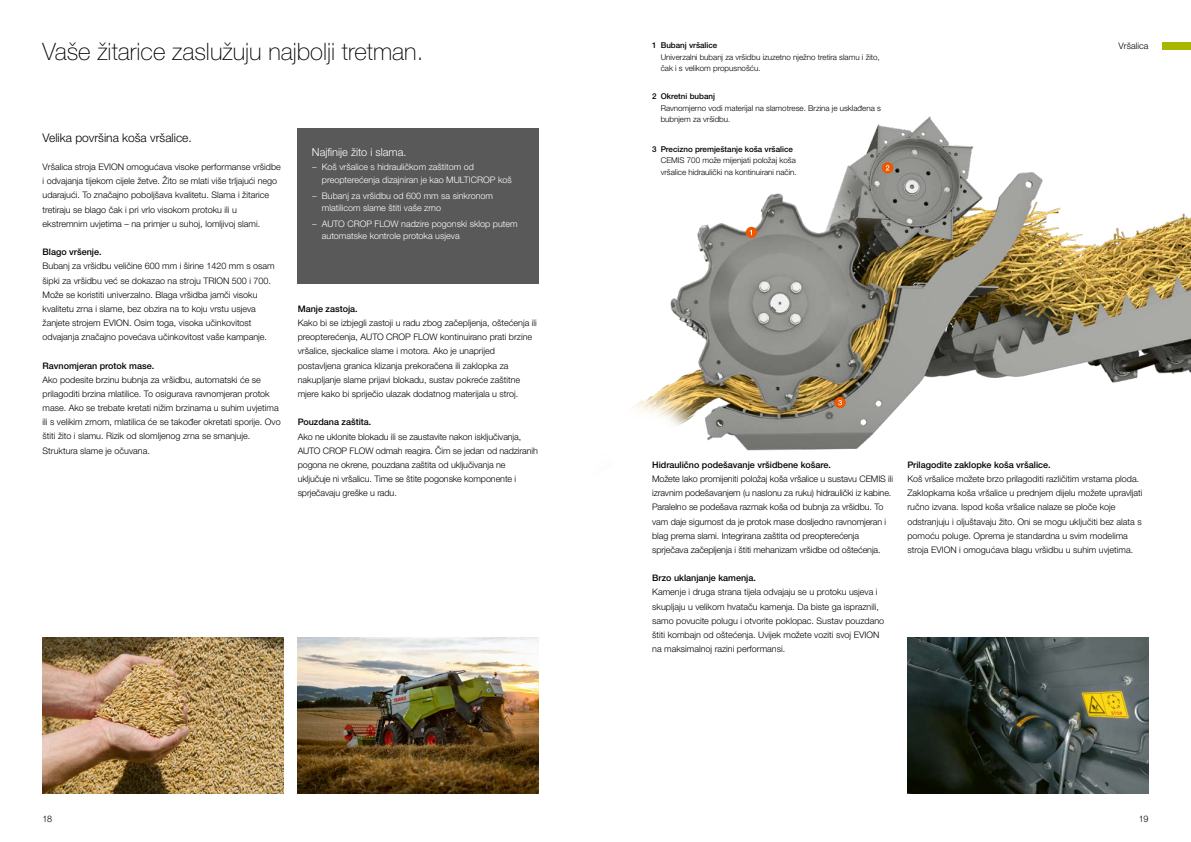
<style>
.page{position:relative;width:1191px;height:842px;background:#fff}
.page>*{position:absolute;margin:0;border:0;box-sizing:border-box;transform-origin:0 0}
.t1{font:100 24px "CLAAS Helvetica Neue";color:#000}
.t2{font:300 12px "CLAAS Helvetica Neue";color:#000}
.t3{font:300 11px "CLAAS Helvetica Neue";color:#fff}
.t4{font:300 9px/14.2px "CLAAS Helvetica Neue";color:#000}
.t5{font:300 9px/12.4px "CLAAS Helvetica Neue";color:#fff}
.t6{font:500 9px "CLAAS Helvetica Neue";color:#000}
.t7{font:300 8px/11.4px "CLAAS Helvetica Neue";color:#000}
.t8{font:500 8px "CLAAS Helvetica Neue";color:#000}
</style>
<div class="page">
<img style="left:481px;top:42px;width:710px;height:409px">
<div style="left:1162px;top:43px;width:29px;height:7px;background:#aab500"></div>
<img style="left:43px;top:638px;width:240px;height:156px">
<img style="left:298px;top:638px;width:241px;height:156px">
<img style="left:907px;top:638px;width:241px;height:156px">
<div style="left:746px;top:227px;width:11px;height:11px;background:#ed5700;border-radius:50%"></div>
<svg style="left:882px;top:162px;width:11px;height:11px"></svg>
<svg style="left:885px;top:165px;width:4px;height:5px"></svg>
<div style="left:834px;top:397px;width:11px;height:11px;background:#ed5700;border-radius:50%"></div>
<svg style="left:838px;top:400px;width:4px;height:5px"></svg>
<div style="left:298px;top:128px;width:241px;height:155px;background:#595959"></div>
<h1 class="t1" style="left:43px;top:36px;width:382px">Vaše žitarice zaslužuju najbolji tretman.</h1>
<h2 class="t2" style="left:43px;top:130px;width:151px">Velika površina koša vršalice.</h2>
<p class="t4" style="left:43px;top:160px;width:240px">Vršalica stroja EVION omogućava visoke performanse vršidbe i odvajanja tijekom cijele žetve. Žito se mlati više trljajući nego udarajući. To značajno poboljšava kvalitetu. Slama i žitarice tretiraju se blago čak i pri vrlo visokom protoku ili u ekstremnim uvjetima – na primjer u suhoj, lomljivoj slami.</p>
<p class="t6" style="left:43px;top:246px;width:61px">Blago vršenje.</p>
<p class="t4" style="left:43px;top:259px;width:234px">Bubanj za vršidbu veličine 600 mm i širine 1420 mm s osam šipki za vršidbu već se dokazao na stroju TRION 500 i 700.<br>Može se koristiti univerzalno. Blaga vršidba jamči visoku kvalitetu zrna i slame, bez obzira na to koju vrstu usjeva žanjete strojem EVION. Osim toga, visoka učinkovitost odvajanja značajno povećava učinkovitost vaše kampanje.</p>
<p class="t6" style="left:43px;top:360px;width:113px">Ravnomjeran protok mase.</p>
<p class="t4" style="left:43px;top:373px;width:240px">Ako podesite brzinu bubnja za vršidbu, automatski će se prilagoditi brzina mlatilice. To osigurava ravnomjeran protok mase. Ako se trebate kretati nižim brzinama u suhim uvjetima ili s velikim zrnom, mlatilica će se također okretati sporije. Ovo štiti žito i slamu. Rizik od slomljenog zrna se smanjuje.<br>Struktura slame je očuvana.</p>
<p class="t3" style="left:312px;top:145px;width:96px">Najfinije žito i slama.</p>
<p class="t5" style="left:322px;top:161px;width:191px;text-indent:-10px">− Koš vršalice s hidrauličkom zaštitom od preopterećenja dizajniran je kao MULTICROP koš</p>
<p class="t5" style="left:322px;top:189px;width:173px;text-indent:-10px">− Bubanj za vršidbu od 600 mm sa sinkronom mlatilicom slame štiti vaše zrno</p>
<p class="t5" style="left:322px;top:217px;width:197px;text-indent:-10px">− AUTO CROP FLOW nadzire pogonski sklop putem automatske kontrole protoka usjeva</p>
<p class="t6" style="left:298px;top:303px;width:61px">Manje zastoja.</p>
<p class="t4" style="left:298px;top:316px;width:241px">Kako bi se izbjegli zastoji u radu zbog začepljenja, oštećenja ili preopterećenja, AUTO CROP FLOW kontinuirano prati brzine vršalice, sjeckalice slame i motora. Ako je unaprijed postavljena granica klizanja prekoračena ili zaklopka za nakupljanje slame prijavi blokadu, sustav pokreće zaštitne mjere kako bi spriječio ulazak dodatnog materijala u stroj.</p>
<p class="t6" style="left:298px;top:416px;width:75px">Pouzdana zaštita.</p>
<p class="t4" style="left:298px;top:429px;width:241px">Ako ne uklonite blokadu ili se zaustavite nakon isključivanja, AUTO CROP FLOW odmah reagira. Čim se jedan od nadziranih pogona ne okrene, pouzdana zaštita od uključivanja ne uključuje ni vršalicu. Time se štite pogonske komponente i sprječavaju greške u radu.</p>
<p class="t8" style="left:652px;top:40px;width:67px">1 Bubanj vršalice</p>
<p class="t7" style="left:660px;top:51px;width:220px">Univerzalni bubanj za vršidbu izuzetno nježno tretira slamu i žito, čak i s velikom propusnošću.</p>
<p class="t8" style="left:652px;top:91px;width:64px">2 Okretni bubanj</p>
<p class="t7" style="left:660px;top:102px;width:222px">Ravnomjerno vodi materijal na slamotrese. Brzina je usklađena s bubnjem za vršidbu.</p>
<p class="t8" style="left:652px;top:144px;width:142px">3 Precizno premještanje koša vršalice</p>
<p class="t7" style="left:660px;top:155px;width:138px">CEMIS 700 može mijenjati položaj koša vršalice hidraulički na kontinuirani način.</p>
<p class="t4" style="left:1118px;top:39px;width:31px">Vršalica</p>
<p class="t6" style="left:652px;top:459px;width:180px">Hidraulično podešavanje vršidbene košare.</p>
<p class="t4" style="left:652px;top:472px;width:242px">Možete lako promijeniti položaj koša vršalice u sustavu CEMIS ili izravnim podešavanjem (u naslonu za ruku) hidraulički iz kabine.<br>Paralelno se podešava razmak koša od bubnja za vršidbu. To vam daje sigurnost da je protok mase dosljedno ravnomjeran i blag prema slami. Integrirana zaštita od preopterećenja sprječava začepljenja i štiti mehanizam vršidbe od oštećenja.</p>
<p class="t6" style="left:652px;top:572px;width:105px">Brzo uklanjanje kamenja.</p>
<p class="t4" style="left:652px;top:585px;width:233px">Kamenje i druga strana tijela odvajaju se u protoku usjeva i skupljaju u velikom hvataču kamenja. Da biste ga ispraznili, samo povucite polugu i otvorite poklopac. Sustav pouzdano štiti kombajn od oštećenja. Uvijek možete voziti svoj EVION na maksimalnoj razini performansi.</p>
<p class="t6" style="left:907px;top:459px;width:145px">Prilagodite zaklopke koša vršalice.</p>
<p class="t4" style="left:907px;top:472px;width:237px">Koš vršalice možete brzo prilagoditi različitim vrstama ploda.<br>Zaklopkama koša vršalice u prednjem dijelu možete upravljati ručno izvana. Ispod koša vršalice nalaze se ploče koje odstranjuju i oljuštavaju žito. Oni se mogu uključiti bez alata s pomoću poluge. Oprema je standardna u svim modelima stroja EVION i omogućava blagu vršidbu u suhim uvjetima.</p>
<p class="t4" style="left:43px;top:812px;width:11px">18</p>
<p class="t4" style="left:1139px;top:812px;width:11px">19</p>
</div>
